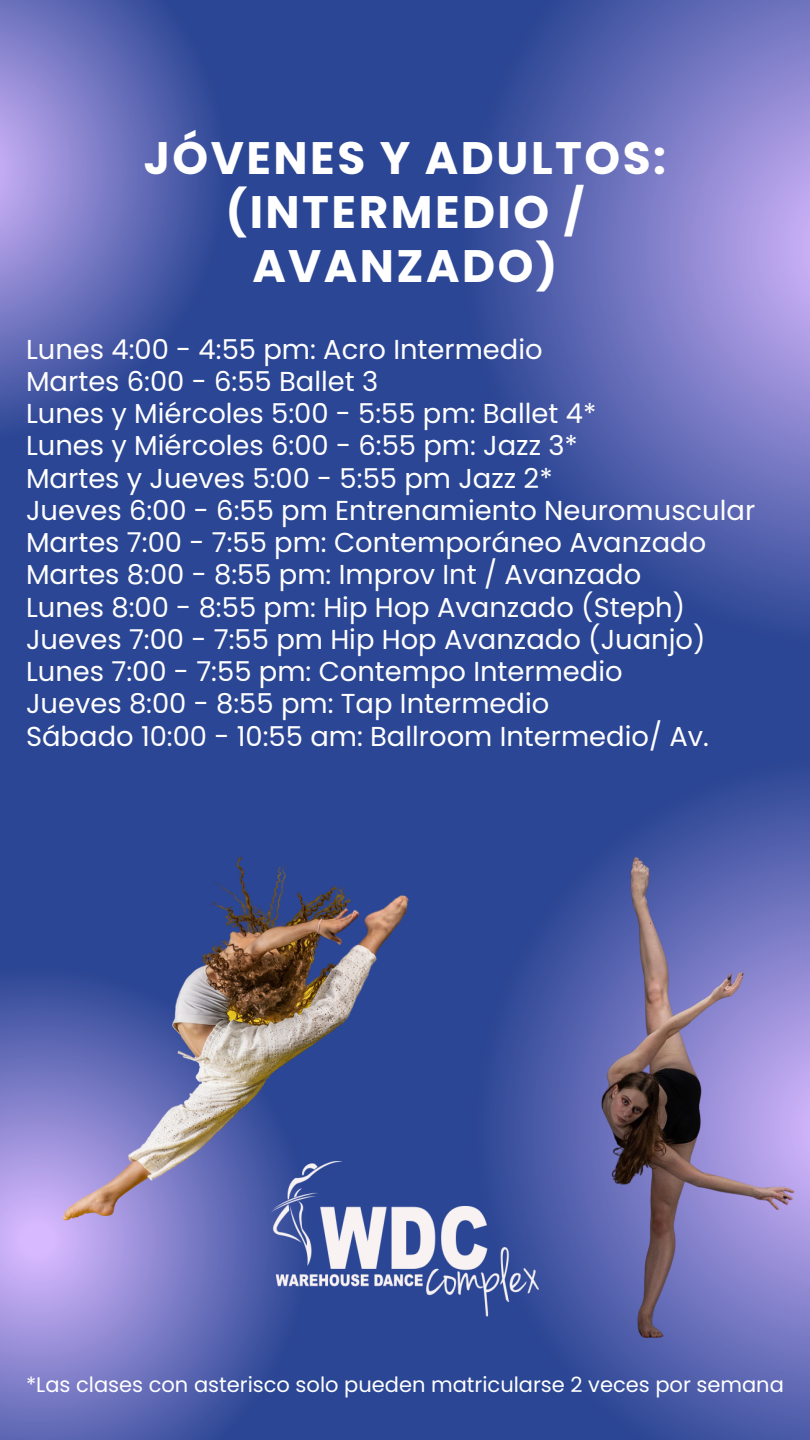
<style>
.page{position:relative;width:810px;height:1440px;background:#2b4694}
.page>*{position:absolute;margin:0;border:0;box-sizing:border-box;transform-origin:0 0}
.t1{font:700 45.5px/54px "Poppins";letter-spacing:.055em;color:#fff;text-align:center}
.t2{font:27.4px "Poppins";color:#fff}
.t3{font:21px "Poppins";color:#fff}
</style>
<div class="page">
<svg style="left:0;top:0;width:212px;height:424px"></svg>
<svg style="left:485px;top:0;width:325px;height:622px"></svg>
<svg style="left:581px;top:779px;width:229px;height:661px"></svg>
<svg style="left:0;top:1308px;width:283px;height:132px;background:#666db9"></svg>
<img style="left:507px;top:824px;width:303px;height:535px">
<img style="left:0;top:857px;width:507px;height:451px">
<img style="left:271px;top:1162px;width:268px;height:155px">
<p class="t1" style="left:144px;top:131px;width:524px">JÓVENES Y ADULTOS:</p>
<p class="t1" style="left:226px;top:185px;width:360px">(INTERMEDIO /<br>AVANZADO)</p>
<p class="t2" style="left:26px;top:330px;width:518px">Lunes 4:00 - 4:55 pm: Acro Intermedio</p>
<p class="t2" style="left:26px;top:362px;width:354px">Martes 6:00 - 6:55 Ballet 3</p>
<p class="t2" style="left:26px;top:394px;width:572px">Lunes y Miércoles 5:00 - 5:55 pm: Ballet 4*</p>
<p class="t2" style="left:26px;top:427px;width:553px">Lunes y Miércoles 6:00 - 6:55 pm: Jazz 3*</p>
<p class="t2" style="left:26px;top:459px;width:528px">Martes y Jueves 5:00 - 5:55 pm Jazz 2*</p>
<p class="t2" style="left:26px;top:491px;width:731px">Jueves 6:00 - 6:55 pm Entrenamiento Neuromuscular</p>
<p class="t2" style="left:26px;top:523px;width:682px">Martes 7:00 - 7:55 pm: Contemporáneo Avanzado</p>
<p class="t2" style="left:26px;top:556px;width:617px">Martes 8:00 - 8:55 pm: Improv Int / Avanzado</p>
<p class="t2" style="left:26px;top:588px;width:661px">Lunes 8:00 - 8:55 pm: Hip Hop Avanzado (Steph)</p>
<p class="t2" style="left:26px;top:620px;width:681px">Jueves 7:00 - 7:55 pm Hip Hop Avanzado (Juanjo)</p>
<p class="t2" style="left:26px;top:652px;width:598px">Lunes 7:00 - 7:55 pm: Contempo Intermedio</p>
<p class="t2" style="left:26px;top:685px;width:525px">Jueves 8:00 - 8:55 pm: Tap Intermedio</p>
<p class="t2" style="left:26px;top:717px;width:684px">Sá bado 10:00 - 10:55 am: Ballroom Intermedio/ Av.</p>
<p class="t3" style="left:26px;top:1370px;width:759px">*Las clases con asterisco solo pueden matricularse 2 veces por semana</p>
</div>
